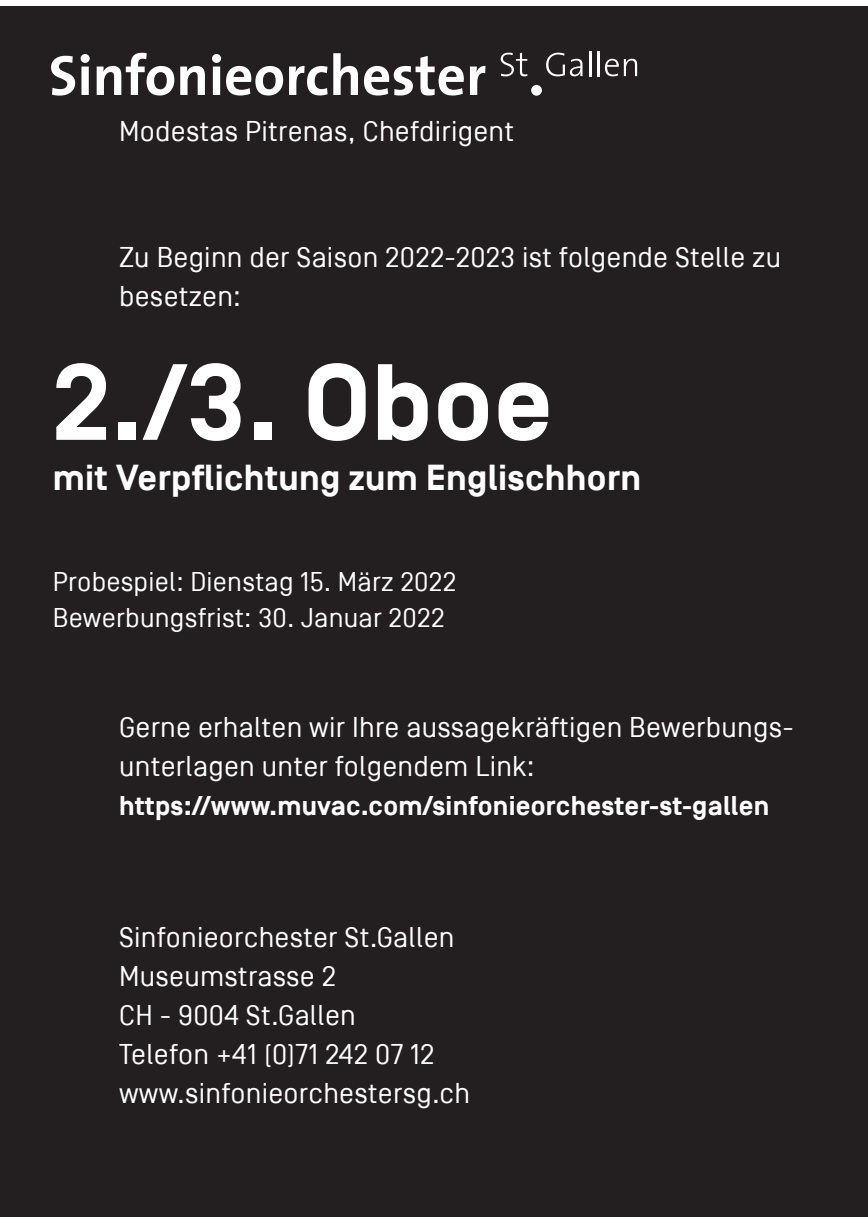
<style>
.page{position:relative;width:868px;height:1217px;background:#fff}
.page>*{position:absolute;margin:0;border:0;box-sizing:border-box;transform-origin:0 0}
.Lauftext{font:700 108px "Simplon BP";color:#fff}
.Lauftext-2{font:700 36px "Simplon BP";letter-spacing:.01em;color:#fff}
.Lauftext-3{font:28.5px/39px "Simplon BP Regular";letter-spacing:.01em;color:#fff}
.Lauftext-4{font:27px/36px "Simplon BP Regular";letter-spacing:.01em;color:#fff}
.Lauftext-5{font:700 27px "Simplon BP";letter-spacing:.01em;color:#fff}
</style>
<div class="page">
<div style="left:0;top:6px;width:867px;height:1210px;background:#231f20"></div>
<svg style="left:51px;top:56px;width:24px;height:40px"></svg>
<div style="left:81px;top:54px;width:9px;height:9px;background:#fff;border-radius:50%"></div>
<div style="left:81px;top:67px;width:8px;height:28px;background:#fff"></div>
<svg style="left:97px;top:53px;width:77px;height:42px"></svg>
<svg style="left:180px;top:66px;width:25px;height:29px"></svg>
<div style="left:212px;top:54px;width:9px;height:9px;background:#fff;border-radius:50%"></div>
<div style="left:213px;top:67px;width:7px;height:28px;background:#fff"></div>
<svg style="left:226px;top:66px;width:57px;height:29px"></svg>
<svg style="left:289px;top:65px;width:38px;height:30px"></svg>
<svg style="left:333px;top:53px;width:25px;height:42px"></svg>
<svg style="left:364px;top:56px;width:100px;height:39px"></svg>
<svg style="left:470px;top:65px;width:15px;height:30px"></svg>
<svg style="left:500px;top:53px;width:27px;height:23px"></svg>
<div style="left:531px;top:85px;width:11px;height:11px;background:#fff;border-radius:50%"></div>
<svg style="left:546px;top:53px;width:36px;height:23px"></svg>
<hr style="left:589px;top:51px;width:2px;height:25px;background:#fff">
<hr style="left:597px;top:51px;width:3px;height:25px;background:#fff">
<svg style="left:604px;top:59px;width:33px;height:17px"></svg>
<p class="Lauftext-3" style="left:119px;top:112px;width:396px">Modestas Pitrenas, Chefdirigent</p>
<p class="Lauftext-3" style="left:119px;top:237px;width:663px">Zu Beginn der Saison 2022-2023 ist folgende Stelle zu besetzen:</p>
<p class="Lauftext" style="left:53px;top:340px;width:501px">2./3. Oboe</p>
<p class="Lauftext-2" style="left:53px;top:457px;width:589px">mit Verpflichtung zum Englischhorn</p>
<p class="Lauftext-4" style="left:53px;top:563px;width:405px">Probespiel: Dienstag 15. März 2022<br>Bewerbungsfrist: 30. Januar 2022</p>
<p class="Lauftext-3" style="left:119px;top:707px;width:676px">Gerne erhalten wir Ihre aussagekräftigen Bewerbungs&shy;unterlagen unter folgendem Link:</p>
<p class="Lauftext-5" style="left:119px;top:790px;width:651px">https://www.muvac.com/sinfonieorchester-st-gallen</p>
<p class="Lauftext-3" style="left:119px;top:917px;width:352px">Sinfonieorchester St.Gallen<br>Museumstrasse 2<br>CH - 9004 St.Gallen<br>Telefon +41 (0)71 242 07 12 www.sinfonieorchestersg.ch</p>
</div>
